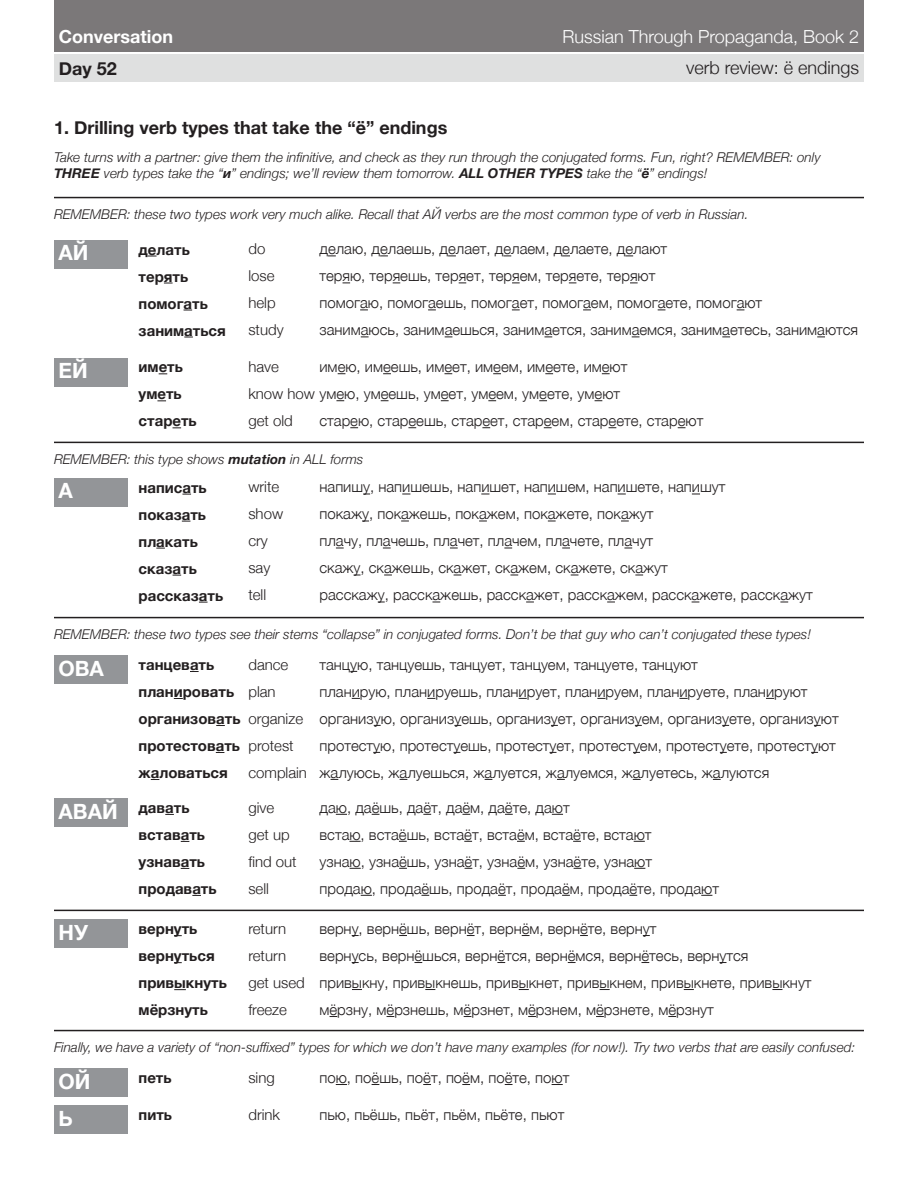
<style>
.page{position:relative;width:918px;height:1188px;background:#fff}
.page>*{position:absolute;margin:0;border:0;box-sizing:border-box;transform-origin:0 0}
.t1{font:700 21px "Helvetica Neue";color:#fff}
.t2{font:700 18px "Helvetica Neue";color:#231f20}
.t3{font:300 18px "Helvetica Neue";color:#fff}
.t4{font:300 18px "Helvetica Neue";color:#231f20}
.t5{font:700 18px "Helvetica Neue";color:#fff}
.t6{font:300 15px "Helvetica Neue";color:#231f20}
.t7{font:700 15px "Helvetica Neue";color:#231f20}
.t8{font:italic 300 13.5px/16.2px "Helvetica Neue";color:#231f20}
.s1{font-weight:700}
</style>
<div class="page">
<div style="left:54px;top:0;width:810px;height:52px;background:#7b7879"></div>
<div style="left:54px;top:54px;width:810px;height:27px;background:#dfe0e0"></div>
<div style="left:54px;top:240px;width:74px;height:29px;background:#939598"></div>
<div style="left:54px;top:478px;width:74px;height:29px;background:#939598"></div>
<div style="left:54px;top:655px;width:74px;height:29px;background:#939598"></div>
<div style="left:54px;top:1069px;width:74px;height:28px;background:#939598"></div>
<div style="left:54px;top:1105px;width:74px;height:29px;background:#939598"></div>
<div style="left:54px;top:798px;width:74px;height:29px;background:#939598"></div>
<div style="left:54px;top:920px;width:74px;height:28px;background:#939598"></div>
<div style="left:54px;top:358px;width:74px;height:29px;background:#939598"></div>
<svg style="left:174px;top:989px;width:12px;height:1px"></svg>
<svg style="left:349px;top:841px;width:12px;height:1px"></svg>
<hr style="left:54px;top:442px;width:810px;height:1px;background:#231f20">
<hr style="left:54px;top:197px;width:810px;height:1px;background:#231f20">
<hr style="left:54px;top:617px;width:810px;height:1px;background:#231f20">
<hr style="left:54px;top:910px;width:810px;height:1px;background:#231f20">
<hr style="left:54px;top:1030px;width:810px;height:1px;background:#231f20">
<p class="t5" style="left:59px;top:23px;width:116px">Conversation</p>
<p class="t3" style="left:562px;top:22px;width:298px">Russian Through Propaganda, Book 2</p>
<p class="t2" style="left:59px;top:54px;width:60px">Day 52</p>
<p class="t4" style="left:686px;top:53px;width:175px">verb review: ë endings</p>
<p class="t2" style="left:54px;top:114px;width:395px">1. Drilling verb types that take the “ë” endings</p>
<p class="t8" style="left:54px;top:148px;width:768px">Take turns with a partner: give them the infinitive, and check as they run through the conjugated forms. Fun, right? REMEMBER: only<br><span class="s1">THREE</span> verb types take the “<span class="s1">и</span>” endings; we’ll review them tomorrow. <span class="s1">ALL OTHER TYPES</span> take the “<span class="s1">ë</span>” endings!</p>
<p class="t8" style="left:54px;top:205px;width:696px">REMEMBER: these two types work very much alike. Recall that АЙ verbs are the most common type of verb in Russian.</p>
<p class="t1" style="left:58px;top:236px;width:32px">АЙ</p>
<p class="t1" style="left:58px;top:354px;width:31px">ЕЙ</p>
<p class="t7" style="left:139px;top:237px;width:53px">делать</p>
<p class="t7" style="left:139px;top:264px;width:51px">терять</p>
<p class="t7" style="left:139px;top:291px;width:71px">помогать</p>
<p class="t7" style="left:139px;top:318px;width:89px">заниматься</p>
<p class="t7" style="left:139px;top:355px;width:46px">иметь</p>
<p class="t7" style="left:139px;top:382px;width:45px">уметь</p>
<p class="t7" style="left:139px;top:409px;width:60px">стареть</p>
<p class="t6" style="left:248px;top:237px;width:18px">do</p>
<p class="t6" style="left:248px;top:264px;width:28px">lose</p>
<p class="t6" style="left:248px;top:291px;width:29px">help</p>
<p class="t6" style="left:248px;top:318px;width:37px">study</p>
<p class="t6" style="left:248px;top:355px;width:32px">have</p>
<p class="t6" style="left:248px;top:382px;width:373px">know how умею, умеешь, умеет, умеем, умеете, умеют</p>
<p class="t6" style="left:248px;top:409px;width:46px">get old</p>
<p class="t6" style="left:320px;top:237px;width:349px">делаю, делаешь, делает, делаем, делаете, делают</p>
<p class="t6" style="left:320px;top:264px;width:337px">теряю, теряешь, теряет, теряем, теряете, теряют</p>
<p class="t6" style="left:320px;top:291px;width:444px">помогаю, помогаешь, помогает, помогаем, помогаете, помогают</p>
<p class="t6" style="left:320px;top:318px;width:540px">занимаюсь, занимаешься, занимается, занимаемся, занимаетесь, занимаются</p>
<p class="t6" style="left:320px;top:355px;width:309px">имею, имеешь, имеет, имеем, имеете, имеют</p>
<p class="t6" style="left:320px;top:409px;width:385px">старею, стареешь, стареет, стареем, стареете, стареют</p>
<p class="t8" style="left:54px;top:450px;width:311px">REMEMBER: this type shows <span class="s1">mutation</span> in ALL forms</p>
<p class="t1" style="left:58px;top:474px;width:16px">А</p>
<p class="t7" style="left:139px;top:475px;width:70px">написать</p>
<p class="t7" style="left:139px;top:502px;width:69px">показать</p>
<p class="t7" style="left:139px;top:529px;width:61px">плакать</p>
<p class="t7" style="left:139px;top:556px;width:60px">сказать</p>
<p class="t7" style="left:139px;top:583px;width:86px">рассказать</p>
<p class="t6" style="left:248px;top:475px;width:32px">write</p>
<p class="t6" style="left:248px;top:502px;width:36px">show</p>
<p class="t6" style="left:248px;top:529px;width:21px">cry</p>
<p class="t6" style="left:248px;top:556px;width:23px">say</p>
<p class="t6" style="left:248px;top:583px;width:19px">tell</p>
<p class="t6" style="left:320px;top:475px;width:407px">напишу, напишешь, напишет, напишем, напишете, напишут</p>
<p class="t6" style="left:320px;top:502px;width:335px">покажу, покажешь, покажем, покажете, покажут</p>
<p class="t6" style="left:320px;top:529px;width:335px">плачу, плачешь, плачет, плачем, плачете, плачут</p>
<p class="t6" style="left:320px;top:556px;width:350px">скажу, скажешь, скажет, скажем, скажете, скажут</p>
<p class="t6" style="left:320px;top:583px;width:495px">расскажу, расскажешь, расскажет, расскажем, расскажете, расскажут</p>
<p class="t8" style="left:54px;top:625px;width:759px">REMEMBER: these two types see their stems “collapse” in conjugated forms. Don’t be that guy who can’t conjugated these types!</p>
<p class="t1" style="left:58px;top:652px;width:47px">ОВА</p>
<p class="t1" style="left:58px;top:795px;width:61px">АВАЙ</p>
<p class="t1" style="left:58px;top:916px;width:31px">НУ</p>
<p class="t7" style="left:139px;top:653px;width:77px">танцевать</p>
<p class="t7" style="left:139px;top:680px;width:97px">планировать</p>
<p class="t7" style="left:139px;top:707px;width:103px">организовать</p>
<p class="t7" style="left:139px;top:734px;width:103px">протестовать</p>
<p class="t7" style="left:139px;top:761px;width:91px">жаловаться</p>
<p class="t6" style="left:248px;top:652px;width:42px">dance</p>
<p class="t6" style="left:248px;top:679px;width:29px">plan</p>
<p class="t6" style="left:248px;top:706px;width:56px">organize</p>
<p class="t6" style="left:248px;top:733px;width:47px">protest</p>
<p class="t6" style="left:248px;top:760px;width:60px">complain</p>
<p class="t7" style="left:139px;top:796px;width:53px">давать</p>
<p class="t7" style="left:139px;top:823px;width:68px">вставать</p>
<p class="t7" style="left:139px;top:850px;width:68px">узнавать</p>
<p class="t7" style="left:139px;top:877px;width:80px">продавать</p>
<p class="t7" style="left:139px;top:917px;width:60px">вернуть</p>
<p class="t7" style="left:139px;top:944px;width:78px">вернуться</p>
<p class="t7" style="left:139px;top:971px;width:90px">привыкнуть</p>
<p class="t7" style="left:139px;top:998px;width:71px">мёрзнуть</p>
<p class="t6" style="left:248px;top:795px;width:27px">give</p>
<p class="t6" style="left:248px;top:822px;width:43px">get up</p>
<p class="t6" style="left:248px;top:849px;width:50px">find out</p>
<p class="t6" style="left:248px;top:876px;width:22px">sell</p>
<p class="t6" style="left:248px;top:917px;width:39px">return</p>
<p class="t6" style="left:248px;top:944px;width:39px">return</p>
<p class="t6" style="left:248px;top:971px;width:58px">get used</p>
<p class="t6" style="left:248px;top:998px;width:40px">freeze</p>
<p class="t6" style="left:320px;top:652px;width:380px">танцую, танцуешь, танцует, танцуем, танцуете, танцуют</p>
<p class="t6" style="left:320px;top:679px;width:490px">планирую, планируешь, планирует, планируем, планируете, планируют</p>
<p class="t6" style="left:320px;top:706px;width:521px">организую, организуешь, организует, организуем, организуете, организуют</p>
<p class="t6" style="left:320px;top:733px;width:518px">протестую, протестуешь, протестует, протестуем, протестуете, протестуют</p>
<p class="t6" style="left:320px;top:760px;width:451px">жалуюсь, жалуешься, жалуется, жалуемся, жалуетесь, жалуются</p>
<p class="t6" style="left:320px;top:795px;width:252px">даю, даёшь, даёт, даём, даёте, дают</p>
<p class="t6" style="left:320px;top:822px;width:333px">встаю, встаёшь, встаёт, встаём, встаёте, встают</p>
<p class="t6" style="left:320px;top:849px;width:334px">узнаю, узнаёшь, узнаёт, узнаём, узнаёте, узнают</p>
<p class="t6" style="left:320px;top:876px;width:401px">продаю, продаёшь, продаёт, продаём, продаёте, продают</p>
<p class="t6" style="left:320px;top:917px;width:338px">верну, вернёшь, вернёт, вернём, вернёте, вернут</p>
<p class="t6" style="left:320px;top:944px;width:431px">вернусь, вернёшься, вернётся, вернёмся, вернётесь, вернутся</p>
<p class="t6" style="left:320px;top:971px;width:494px">привыкну, привыкнешь, привыкнет, привыкнем, привыкнете, привыкнут</p>
<p class="t6" style="left:320px;top:998px;width:396px">мёрзну, мёрзнешь, мёрзнет, мёрзнем, мёрзнете, мёрзнут</p>
<p class="t8" style="left:54px;top:1038px;width:803px">Finally, we have a variety of “non-suffixed” types for which we don’t have many examples (for now!). Try two verbs that are easily confused:</p>
<p class="t1" style="left:58px;top:1065px;width:33px">ОЙ</p>
<p class="t1" style="left:58px;top:1102px;width:16px">Ь</p>
<p class="t7" style="left:139px;top:1066px;width:35px">петь</p>
<p class="t7" style="left:139px;top:1103px;width:35px">пить</p>
<p class="t6" style="left:248px;top:1066px;width:28px">sing</p>
<p class="t6" style="left:248px;top:1102px;width:33px">drink</p>
<p class="t6" style="left:320px;top:1066px;width:251px">пою, поёшь, поёт, поём, поёте, поют</p>
<p class="t6" style="left:320px;top:1102px;width:246px">пью, пьёшь, пьёт, пьём, пьёте, пьют</p>
</div>
